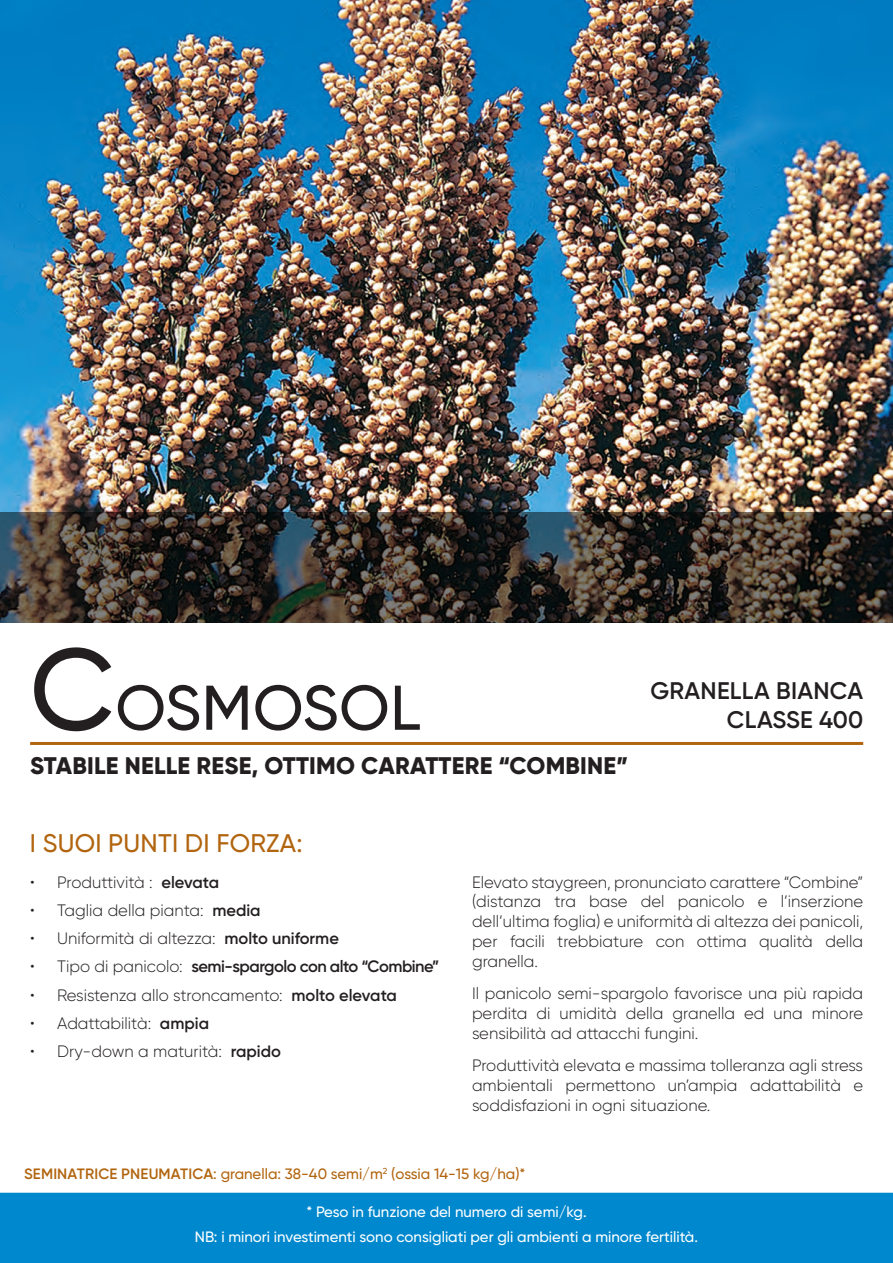
<style>
.page{position:relative;width:893px;height:1263px;background:#fff}
.page>*{position:absolute;margin:0;border:0;box-sizing:border-box;transform-origin:0 0}
.t1{font:500 63px "Gilroy";letter-spacing:.005em;color:#231f20}
.t2{font:500 25.5px "Gilroy";letter-spacing:.01em;color:#b2650f}
.t3{font:800 24px "Gilroy";letter-spacing:.01em;color:#231f20}
.t4{font:600 24px "Gilroy";letter-spacing:.01em;color:#231f20}
.t5{font:300 16.5px/19.8px "Gilroy";color:#231f20;text-align:justify}
.t6{font:600 16.5px "Gilroy";letter-spacing:-.03em;color:#231f20}
.t7{font:500 15px "Gilroy";color:#fff}
.t8{font:500 15px "Gilroy";color:#b2650f}
.s1{font-size:115.5px}
.s2{font-weight:600}
.s3{font-weight:300}
</style>
<div class="page">
<div style="left:0;top:1193px;width:893px;height:70px;background:#0088ce"></div>
<img style="left:0;top:0;width:893px;height:512px">
<hr style="left:30px;top:742px;width:833px;height:3px;background:#b2650f">
<svg style="left:0;top:512px;width:893px;height:111px"></svg>
<p class="t1" style="left:30px;top:669px;width:393px"><span class="s1">C</span>OSMOSOL</p>
<p class="t3" style="left:30px;top:750px;width:599px">STABILE NELLE RESE, OTTIMO CARATTERE “COMBINE”</p>
<h2 class="t2" style="left:30px;top:827px;width:274px">I SUOI PUNTI DI FORZA:</h2>
<p class="t4" style="left:650px;top:676px;width:214px">GRANELLA BIANCA</p>
<p class="t4" style="left:727px;top:705px;width:138px">CLASSE 400</p>
<p class="t5" style="left:30px;top:872px;width:191px">• Produttività : <span class="s2">elevata</span></p>
<p class="t5" style="left:30px;top:900px;width:232px">• Taglia della pianta: <span class="s2">media</span></p>
<p class="t5" style="left:30px;top:928px;width:310px">• Uniformità di altezza: <span class="s2">molto uniforme</span></p>
<p class="t6" style="left:30px;top:956px;width:411px"><span class="s3">• Tipo di panicolo:</span> semi-spargolo con alto “Combine”</p>
<p class="t5" style="left:30px;top:985px;width:368px">• Resistenza allo stroncamento: <span class="s2">molto elevata</span></p>
<p class="t5" style="left:30px;top:1013px;width:180px">• Adattabilità: <span class="s2">ampia</span></p>
<p class="t5" style="left:30px;top:1041px;width:252px">• Dry-down a maturità: <span class="s2">rapido</span></p>
<p class="t5" style="left:472px;top:872px;width:393px">Elevato staygreen, pronunciato carattere “Combine” (distanza tra base del panicolo e l’inserzione dell’ultima foglia) e uniformità di altezza dei panicoli, per facili trebbiature con ottima qualità della granella.</p>
<p class="t5" style="left:472px;top:983px;width:393px">Il panicolo semi-spargolo favorisce una più rapida perdita di umidità della granella ed una minore sensibilità ad attacchi fungini.</p>
<p class="t5" style="left:472px;top:1055px;width:393px">Produttività elevata e massima tolleranza agli stress ambientali permettono un’ampia adattabilità e soddisfazioni in ogni situazione.</p>
<p class="t8" style="left:24px;top:1164px;width:503px"><span class="s2">SEMINATRICE PNEUMATICA</span>: granella: 38-40 semi/m<sup>2</sup> (ossia 14-15 kg/ha)*</p>
<p class="t7" style="left:306px;top:1202px;width:282px">* Peso in funzione del numero di semi/kg.</p>
<p class="t7" style="left:195px;top:1227px;width:505px">NB: i minori investimenti sono consigliati per gli ambienti a minore fertilità.</p>
</div>
